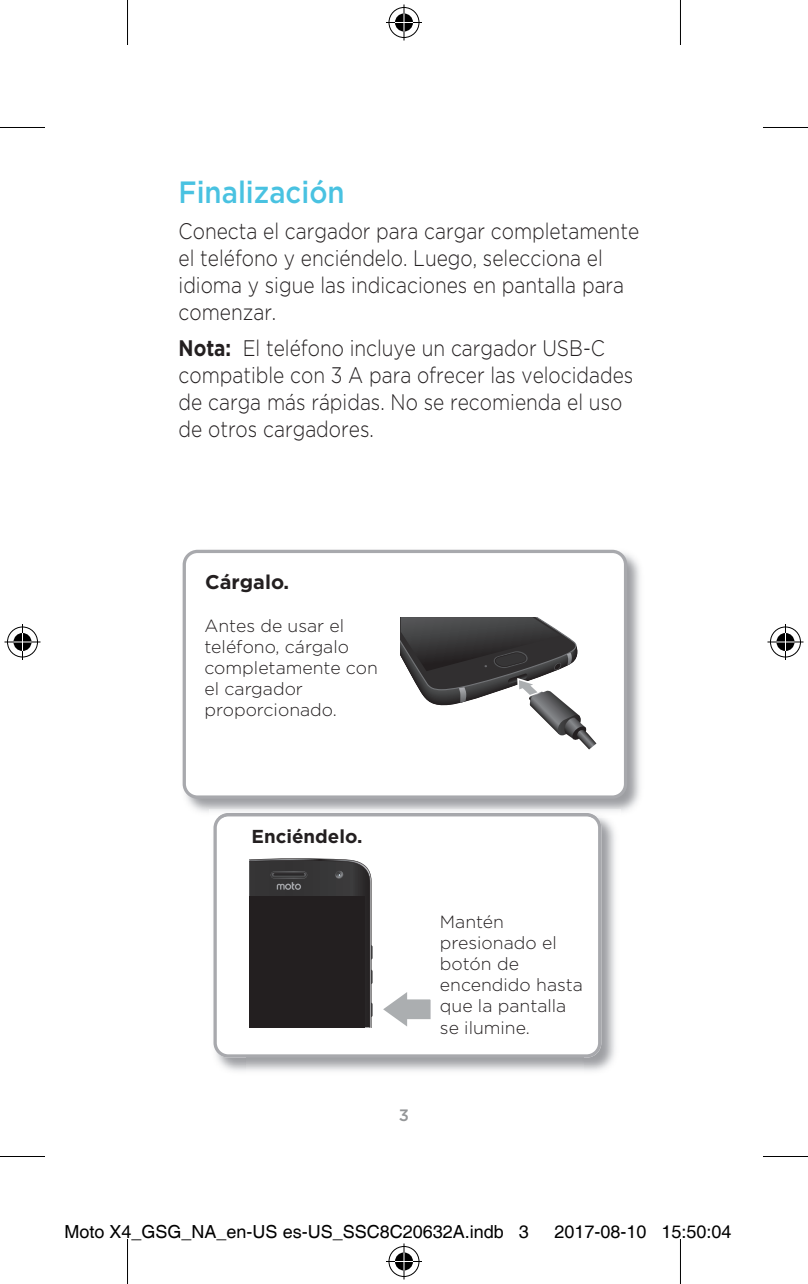
<style>
.page{position:relative;width:808px;height:1284px;background:#fff}
.page>*{position:absolute;margin:0;border:0;box-sizing:border-box;transform-origin:0 0}
.t1{font:500 30.6px "Gotham";color:#49c2e1;scale:.9 1}
.t2{font:300 22.5px/27px "Gotham";color:#231f20;scale:.85 1}
.t3{font:700 19.8px "Gotham";color:#231f20}
.t4{font:700 18.6px "Gotham";color:#231f20}
.t5{font:18px "Helvetica";color:#000}
.t6{font:300 17.7px/21.3px "Gotham";color:#231f20}
.t7{font:500 16.5px "Gotham";color:#949698}
.s1{font-weight:700}
</style>
<div class="page">
<img style="left:583px;top:818px;width:32px;height:253px">
<svg style="left:213px;top:818px;width:388px;height:240px"></svg>
<img style="left:182px;top:549px;width:458px;height:263px">
<img style="left:209px;top:809px;width:411px;height:9px">
<img style="left:217px;top:813px;width:380px;height:5px">
<svg style="left:183px;top:550px;width:444px;height:249px"></svg>
<svg style="left:377px;top:986px;width:57px;height:47px"></svg>
<hr style="left:369px;top:945px;width:3px;height:15px;background:#3c3c3d;border-radius:2px">
<hr style="left:369px;top:970px;width:3px;height:14px;background:#3c3c3d;border-radius:2px">
<hr style="left:369px;top:1003px;width:3px;height:14px;background:#3c3c3d;border-radius:2px">
<svg style="left:249px;top:858px;width:122px;height:169px;background:#2b2829"></svg>
<svg style="left:401px;top:617px;width:195px;height:132px"></svg>
<hr style="left:0;top:127px;width:45px;height:1px;background:#000">
<hr style="left:763px;top:127px;width:45px;height:1px;background:#000">
<hr style="left:0;top:1156px;width:45px;height:1px;background:#000">
<hr style="left:763px;top:1156px;width:45px;height:1px;background:#000">
<hr style="left:127px;top:0;width:1px;height:45px;background:#000">
<hr style="left:127px;top:1239px;width:1px;height:45px;background:#000">
<hr style="left:680px;top:0;width:1px;height:45px;background:#000">
<hr style="left:680px;top:1239px;width:1px;height:45px;background:#000">
<div style="left:387px;top:6px;width:34px;height:33px;border:4px solid #fff;border-radius:50%"></div>
<hr style="left:386px;top:21px;width:36px;height:3px;background:#fff">
<svg style="left:402px;top:4px;width:4px;height:36px"></svg>
<div style="left:393px;top:12px;width:22px;height:21px;border:4px solid #fff;border-radius:50%"></div>
<div style="left:388px;top:7px;width:31px;height:31px;border:1px solid #000;border-radius:50%"></div>
<hr style="left:386px;top:22px;width:36px;height:1px;background:#000">
<hr style="left:403px;top:4px;width:1px;height:36px;background:#000">
<svg style="left:395px;top:13px;width:18px;height:18px"></svg>
<div style="left:387px;top:1245px;width:34px;height:33px;border:4px solid #fff;border-radius:50%"></div>
<hr style="left:386px;top:1260px;width:36px;height:3px;background:#fff">
<svg style="left:402px;top:1243px;width:4px;height:36px"></svg>
<div style="left:393px;top:1251px;width:22px;height:21px;border:4px solid #fff;border-radius:50%"></div>
<div style="left:388px;top:1246px;width:31px;height:31px;border:1px solid #000;border-radius:50%"></div>
<hr style="left:386px;top:1261px;width:36px;height:1px;background:#000">
<hr style="left:403px;top:1243px;width:1px;height:36px;background:#000">
<svg style="left:395px;top:1252px;width:18px;height:18px"></svg>
<div style="left:6px;top:625px;width:33px;height:34px;border:4px solid #fff;border-radius:50%"></div>
<svg style="left:4px;top:640px;width:36px;height:4px"></svg>
<hr style="left:21px;top:624px;width:3px;height:36px;background:#fff">
<div style="left:12px;top:631px;width:21px;height:22px;border:4px solid #fff;border-radius:50%"></div>
<div style="left:7px;top:627px;width:31px;height:30px;border:1px solid #000;border-radius:50%"></div>
<hr style="left:4px;top:641px;width:36px;height:1px;background:#000">
<hr style="left:22px;top:624px;width:1px;height:36px;background:#000">
<svg style="left:14px;top:633px;width:18px;height:18px"></svg>
<div style="left:768px;top:625px;width:34px;height:34px;border:4px solid #fff;border-radius:50%"></div>
<svg style="left:767px;top:640px;width:36px;height:4px"></svg>
<svg style="left:783px;top:625px;width:4px;height:34px"></svg>
<div style="left:774px;top:631px;width:22px;height:22px;border:4px solid #fff;border-radius:50%"></div>
<div style="left:770px;top:627px;width:31px;height:30px;border:1px solid #000;border-radius:50%"></div>
<hr style="left:767px;top:641px;width:36px;height:1px;background:#000">
<hr style="left:785px;top:624px;width:1px;height:36px;background:#000">
<svg style="left:776px;top:633px;width:18px;height:18px"></svg>
<h1 class="t1" style="left:179px;top:172px;width:186px">Finalización</h1>
<p class="t2" style="left:179px;top:217px;width:543px">Conecta el cargador para cargar completamente el teléfono y enciéndelo. Luego, selecciona el idioma y sigue las indicaciones en pantalla para comenzar.</p>
<p class="t2" style="left:179px;top:334px;width:536px"><span class="s1">Nota:</span> El teléfono incluye un cargador USB-C compatible con 3 A para ofrecer las velocidades de carga más rápidas. No se recomienda el uso de otros cargadores.</p>
<p class="t3" style="left:205px;top:569px;width:86px">Cárgalo.</p>
<p class="t6" style="left:204px;top:614px;width:175px">Antes de usar el teléfono, cárgalo completamente con el cargador proporcionado.</p>
<p class="t4" style="left:251px;top:824px;width:112px">Enciéndelo.</p>
<p class="t7" style="left:399px;top:1104px;width:12px">3</p>
<p class="t6" style="left:440px;top:910px;width:145px">Mantén presionado el botón de encendido hasta que la pantalla se ilumine.</p>
<p class="t5" style="left:64px;top:1221px;width:466px">Moto X4_GSG_NA_en-US es-US_SSC8C20632A.indb 3</p>
<p class="t5" style="left:554px;top:1221px;width:179px">2017-08-10 15:50:04</p>
</div>
